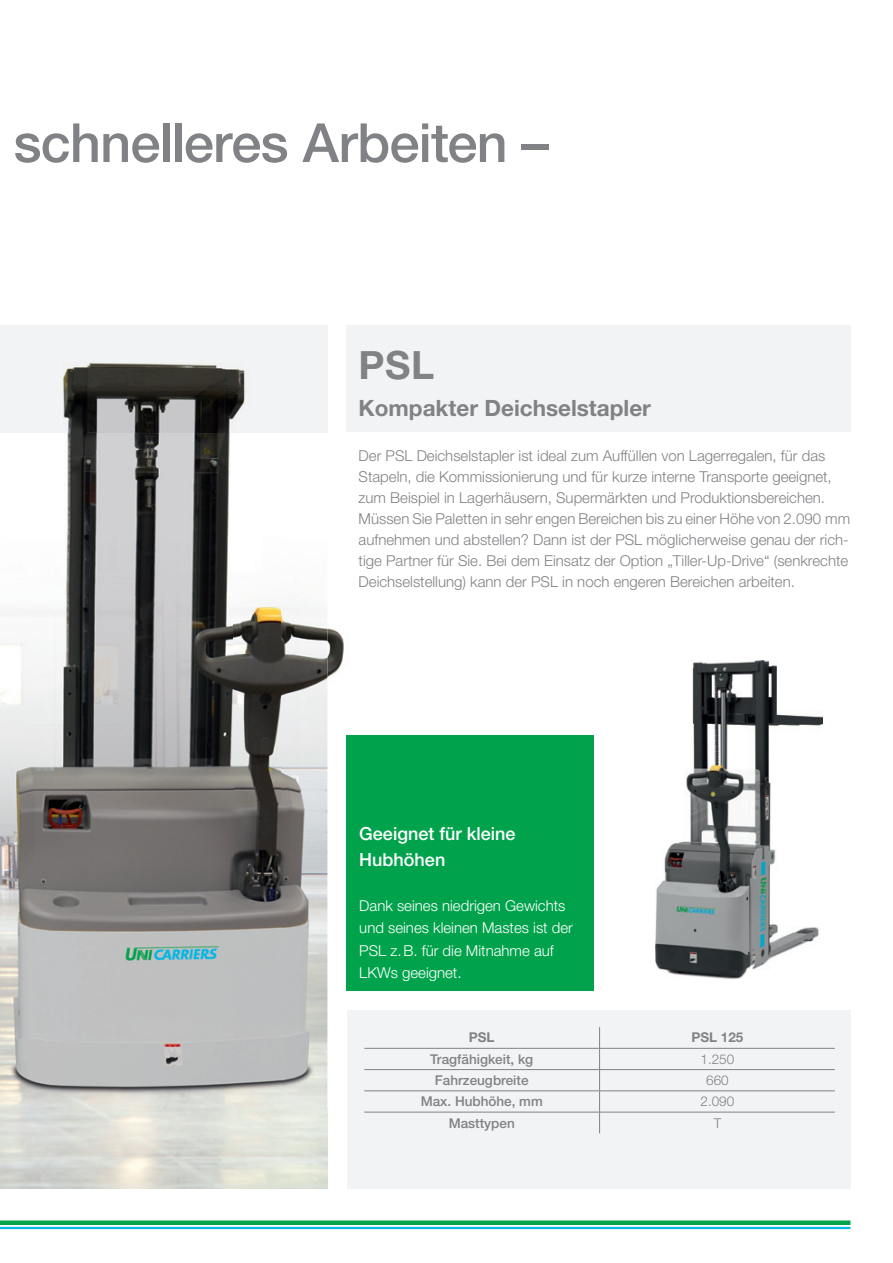
<style>
.page{position:relative;width:893px;height:1263px;background:#fff}
.page>*{position:absolute;margin:0;border:0;box-sizing:border-box;transform-origin:0 0}
.t1{font:500 54px "Helvetica Neue LT Pro";letter-spacing:-.015em;color:#808285}
.t2{font:700 39px "Helvetica Neue LT Pro";color:#808285}
.t3{font:700 22.5px "Helvetica Neue LT Pro";color:#808285}
.t4{font:500 18px/25.5px "Helvetica Neue LT Pro";color:#fff}
.t5{font:300 15px/21px "Helvetica Neue LT Pro";color:#808285}
.t6{font:300 15px/22.5px "Helvetica Neue LT Pro";color:#fff}
.t7{font:500 13.5px "Helvetica Neue LT Pro";color:#808285}
.t8{font:300 13.5px "Helvetica Neue LT Pro";color:#808285}
.t9{font:700 13.5px "Helvetica Neue LT Pro";color:#808285}
</style>
<div class="page">
<div style="left:0;top:326px;width:327px;height:106px;background:#f2f3f4"></div>
<img style="left:327px;top:344px;width:26px;height:765px">
<img style="left:63px;top:362px;width:182px;height:70px">
<img style="left:281px;top:432px;width:46px;height:677px">
<img style="left:0;top:432px;width:233px;height:677px">
<img style="left:233px;top:399px;width:48px;height:710px">
<div style="left:346px;top:326px;width:504px;height:106px;background:#f2f3f4"></div>
<div style="left:347px;top:1010px;width:503px;height:178px;background:#f2f3f4"></div>
<img style="left:655px;top:660px;width:168px;height:319px">
<div style="left:353px;top:736px;width:240px;height:255px;background:#00a34c"></div>
<div style="left:347px;top:736px;width:6px;height:255px;background:#00a34c"></div>
<hr style="left:364px;top:1048px;width:471px;height:1px;background:#808285">
<hr style="left:364px;top:1069px;width:471px;height:1px;background:#808285">
<hr style="left:364px;top:1090px;width:471px;height:1px;background:#808285">
<hr style="left:364px;top:1112px;width:471px;height:1px;background:#808285">
<svg style="left:599px;top:1027px;width:1px;height:106px"></svg>
<div style="left:0;top:1220px;width:850px;height:5px;background:#00a34c"></div>
<hr style="left:0;top:1227px;width:850px;height:2px;background:#00b9e4">
<h1 class="t1" style="left:13px;top:123px;width:537px">schnelleres Arbeiten –</h1>
<h2 class="t2" style="left:359px;top:351px;width:77px">PSL</h2>
<h3 class="t3" style="left:359px;top:400px;width:294px">Kompakter Deichselstapler</h3>
<p class="t5" style="left:359px;top:446px;width:493px">Der PSL Deichselstapler ist ideal zum Auffüllen von Lagerregalen, für das Stapeln, die Kommissionierung und für kurze interne Transporte geeignet, zum Beispiel in Lagerhäusern, Supermärkten und Produktionsbereichen.<br>Müssen Sie Paletten in sehr engen Bereichen bis zu einer Höhe von 2.090 mm aufnehmen und abstellen? Dann ist der PSL möglicherweise genau der rich&shy;tige Partner für Sie. Bei dem Einsatz der Option „Tiller-Up-Drive“ (senkrechte Deichselstellung) kann der PSL in noch engeren Bereichen arbeiten.</p>
<p class="t4" style="left:359px;top:823px;width:158px">Geeignet für kleine<br>Hubhöhen</p>
<p class="t6" style="left:359px;top:895px;width:215px">Dank seines niedrigen Gewichts und seines kleinen Mastes ist der<br>PSL z. B. für die Mitnahme auf<br>LKWs geeignet.</p>
<p class="t9" style="left:469px;top:1033px;width:27px">PSL</p>
<p class="t9" style="left:691px;top:1033px;width:54px">PSL 125</p>
<p class="t7" style="left:430px;top:1054px;width:105px">Tragfähigkeit, kg</p>
<p class="t8" style="left:700px;top:1054px;width:35px">1.250</p>
<p class="t7" style="left:435px;top:1075px;width:95px">Fahrzeugbreite</p>
<p class="t8" style="left:706px;top:1075px;width:24px">660</p>
<p class="t7" style="left:421px;top:1096px;width:124px">Max. Hubhöhe, mm</p>
<p class="t8" style="left:700px;top:1096px;width:35px">2.090</p>
<p class="t7" style="left:449px;top:1118px;width:68px">Masttypen</p>
<p class="t8" style="left:714px;top:1118px;width:9px">T</p>
</div>
